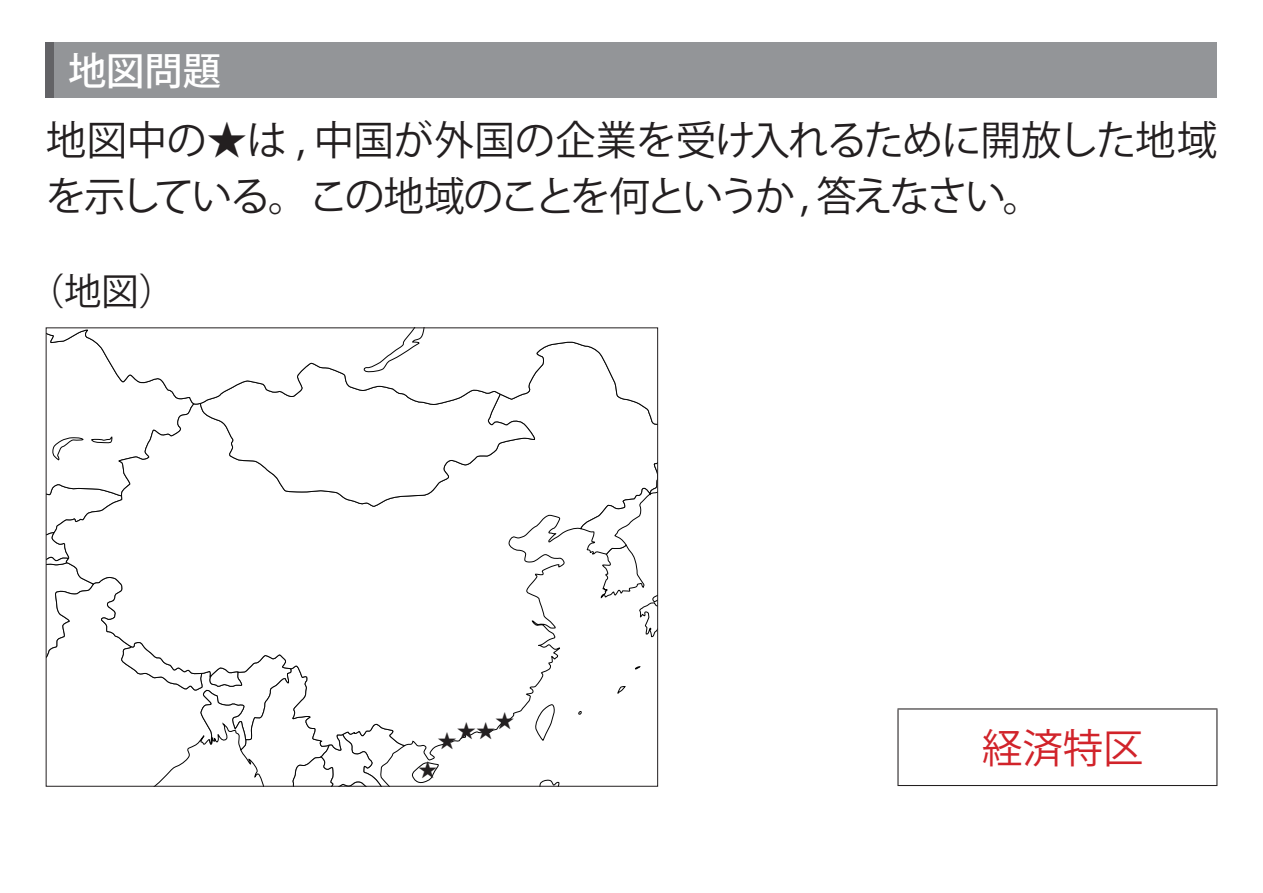
<style>
.page{position:relative;width:1263px;height:893px;background:#fff}
.page>*{position:absolute;margin:0;border:0;box-sizing:border-box;transform-origin:0 0}
.t1{font:40.35px/56.4px "Koz Go Pr 6 N";letter-spacing:-.045em;color:#231f20}
.t2{font:40.35px "Koz Go Pr 6 N";color:#d1232a}
.t3{font:500 38.25px "Koz Go Pr 6 N";color:#fff}
.t4{font:37.2px "Koz Go Pr 6 N";color:#231f20}
.t5{font:19.35px "Koz Go Pr 6 N";color:#231f20}
</style>
<div class="page">
<svg style="left:48px;top:329px;width:608px;height:456px"></svg>
<div style="left:46px;top:43px;width:1171px;height:55px;background:#939598"></div>
<div style="left:46px;top:43px;width:8px;height:55px;background:#636366"></div>
<hr style="left:897px;top:708px;width:320px;height:1px;background:#231f20">
<hr style="left:897px;top:709px;width:1px;height:76px;background:#231f20">
<hr style="left:1216px;top:709px;width:1px;height:76px;background:#231f20">
<hr style="left:897px;top:785px;width:320px;height:1px;background:#231f20">
<p class="t3" style="left:68px;top:49px;width:155px">地図問題</p>
<p class="t1" style="left:46px;top:112px;width:1173px">地図中の★は , 中国が外国の企業を受け入れるために開放した地域を示している。この地域のことを何というか , 答えなさい。</p>
<p class="t4" style="left:27px;top:270px;width:150px">（地図）</p>
<p class="t5" style="left:495px;top:710px;width:21px">★</p>
<p class="t5" style="left:457px;top:720px;width:40px">★★</p>
<p class="t5" style="left:437px;top:730px;width:21px">★</p>
<p class="t5" style="left:418px;top:759px;width:21px">★</p>
<p class="t2" style="left:982px;top:725px;width:163px">経済特区</p>
</div>
